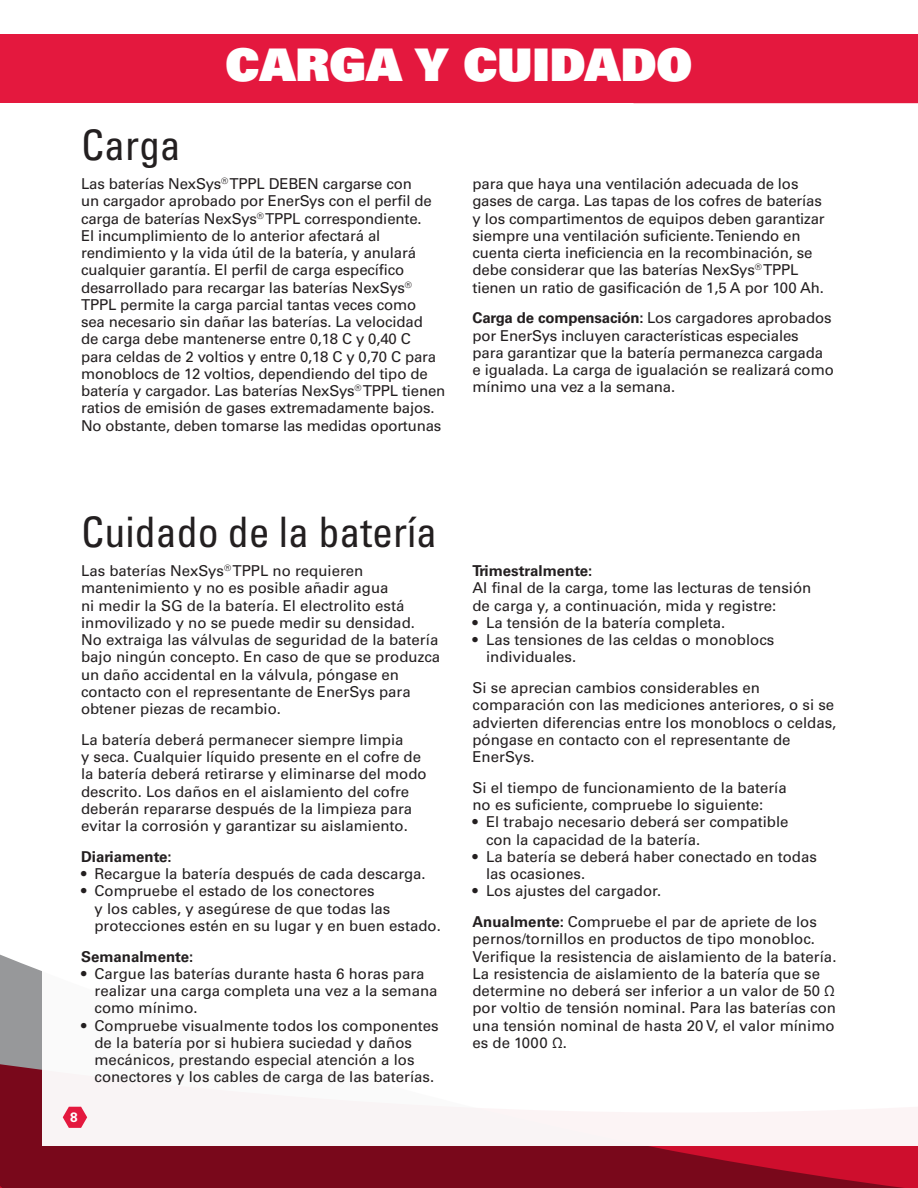
<style>
.page{position:relative;width:918px;height:1188px;background:#fff}
.page>*{position:absolute;margin:0;border:0;box-sizing:border-box;transform-origin:0 0}
.t1{font:45px "Univers LT Std X Black";color:#fff}
.Labels{font:condensed 42px "Univers LT Std";color:#231f20}
.Labels-2{font:15px/17.2px "Univers LT Std";color:#231f20}
.Labels-3{font:700 15px "Univers LT Std";color:#231f20}
.t2{font:700 13.5px "Univers LT Std";color:#fff}
.s1{font-weight:700}
</style>
<div class="page">
<svg style="left:0;top:954px;width:918px;height:234px;background:#88182b"></svg>
<div style="left:42px;top:857px;width:876px;height:289px;background:#fff"></div>
<div style="left:0;top:35px;width:918px;height:68px;background:#e4183e"></div>
<svg style="left:63px;top:1107px;width:24px;height:21px"></svg>
<p class="t1" style="left:226px;top:35px;width:468px">CARGA Y CUIDADO</p>
<p class="Labels" style="left:81px;top:118px;width:101px">Carga</p>
<p class="Labels-2" style="left:81px;top:175px;width:366px">Las baterías NexSys<sup>®</sup> TPPL DEBEN cargarse con<br>un cargador aprobado por EnerSys con el perfil de carga de baterías NexSys<sup>®</sup> TPPL correspondiente.<br>El incumplimiento de lo anterior afectará al rendimiento y la vida útil de la batería, y anulará cualquier garantía. El perfil de carga específico desarrollado para recargar las baterías NexSys<sup>® </sup>TPPL permite la carga parcial tantas veces como<br>sea necesario sin dañar las baterías. La velocidad<br>de carga debe mantenerse entre 0,18 C y 0,40 C para celdas de 2 voltios y entre 0,18 C y 0,70 C para monoblocs de 12 voltios, dependiendo del tipo de batería y cargador. Las baterías NexSys<sup>®</sup> TPPL tienen ratios de emisión de gases extremadamente bajos.<br>No obstante, deben tomarse las medidas oportunas</p>
<p class="Labels-2" style="left:472px;top:175px;width:354px">para que haya una ventilación adecuada de los gases de carga. Las tapas de los cofres de baterías y los compartimentos de equipos deben garantizar siempre una ventilación suficiente. Teniendo en cuenta cierta ineficiencia en la recombinación, se debe considerar que las baterías NexSys<sup>®</sup> TPPL tienen un ratio de gasificación de 1,5 A por 100 Ah.</p>
<p class="Labels-2" style="left:472px;top:309px;width:363px"><span class="s1">Carga de compensación:</span> Los cargadores aprobados por EnerSys incluyen características especiales<br>para garantizar que la batería permanezca cargada e igualada. La carga de igualación se realizará como mínimo una vez a la semana.</p>
<p class="Labels" style="left:81px;top:505px;width:358px">Cuidado de la batería</p>
<p class="Labels-2" style="left:81px;top:562px;width:361px">Las baterías NexSys<sup>®</sup> TPPL no requieren mantenimiento y no es posible añadir agua<br>ni medir la SG de la batería. El electrolito está inmovilizado y no se puede medir su densidad.<br>No extraiga las válvulas de seguridad de la batería bajo ningún concepto. En caso de que se produzca un daño accidental en la válvula, póngase en contacto con el representante de EnerSys para obtener piezas de recambio.</p>
<p class="Labels-2" style="left:81px;top:731px;width:347px">La batería deberá permanecer siempre limpia<br>y seca. Cualquier líquido presente en el cofre de la batería deberá retirarse y eliminarse del modo descrito. Los daños en el aislamiento del cofre deberán repararse después de la limpieza para evitar la corrosión y garantizar su aislamiento.</p>
<p class="Labels-3" style="left:81px;top:848px;width:92px">Diariamente:</p>
<p class="Labels-2" style="left:81px;top:865px;width:346px">• Recargue la batería después de cada descarga.</p>
<p class="Labels-2" style="left:94px;top:882px;width:348px;text-indent:-14px">• Compruebe el estado de los conectores<br>y los cables, y asegúrese de que todas las protecciones estén en su lugar y en buen estado.</p>
<p class="Labels-3" style="left:81px;top:947px;width:114px">Semanalmente:</p>
<p class="Labels-2" style="left:94px;top:965px;width:345px;text-indent:-14px">• Cargue las baterías durante hasta 6 horas para realizar una carga completa una vez a la semana como mínimo.</p>
<p class="Labels-2" style="left:94px;top:1017px;width:346px;text-indent:-14px">• Compruebe visualmente todos los componentes de la batería por si hubiera suciedad y daños mecánicos, prestando especial atención a los conectores y los cables de carga de las baterías.</p>
<p class="t2" style="left:70px;top:1110px;width:9px">8</p>
<p class="Labels-3" style="left:472px;top:562px;width:121px">Trimestralmente:</p>
<p class="Labels-2" style="left:472px;top:579px;width:340px">Al final de la carga, tome las lecturas de tensión de carga y, a continuación, mida y registre:</p>
<p class="Labels-2" style="left:472px;top:614px;width:254px">• La tensión de la batería completa.</p>
<p class="Labels-2" style="left:486px;top:631px;width:290px;text-indent:-14px">• Las tensiones de las celdas o monoblocs individuales.</p>
<p class="Labels-2" style="left:472px;top:679px;width:365px">Si se aprecian cambios considerables en comparación con las mediciones anteriores, o si se advierten diferencias entre los monoblocs o celdas, póngase en contacto con el representante de EnerSys.</p>
<p class="Labels-2" style="left:472px;top:779px;width:316px">Si el tiempo de funcionamiento de la batería no es suficiente, compruebe lo siguiente:</p>
<p class="Labels-2" style="left:486px;top:813px;width:304px;text-indent:-14px">• El trabajo necesario deberá ser compatible con la capacidad de la batería.</p>
<p class="Labels-2" style="left:486px;top:848px;width:332px;text-indent:-14px">• La batería se deberá haber conectado en todas las ocasiones.</p>
<p class="Labels-2" style="left:472px;top:882px;width:190px">• Los ajustes del cargador.</p>
<p class="Labels-2" style="left:472px;top:913px;width:366px"><span class="s1">Anualmente:</span> Compruebe el par de apriete de los pernos/tornillos en productos de tipo monobloc.<br>Verifique la resistencia de aislamiento de la batería.<br>La resistencia de aislamiento de la batería que se determine no deberá ser inferior a un valor de 50 Ω por voltio de tensión nominal. Para las baterías con una tensión nominal de hasta 20 V, el valor mínimo es de 1000 Ω.</p>
</div>
